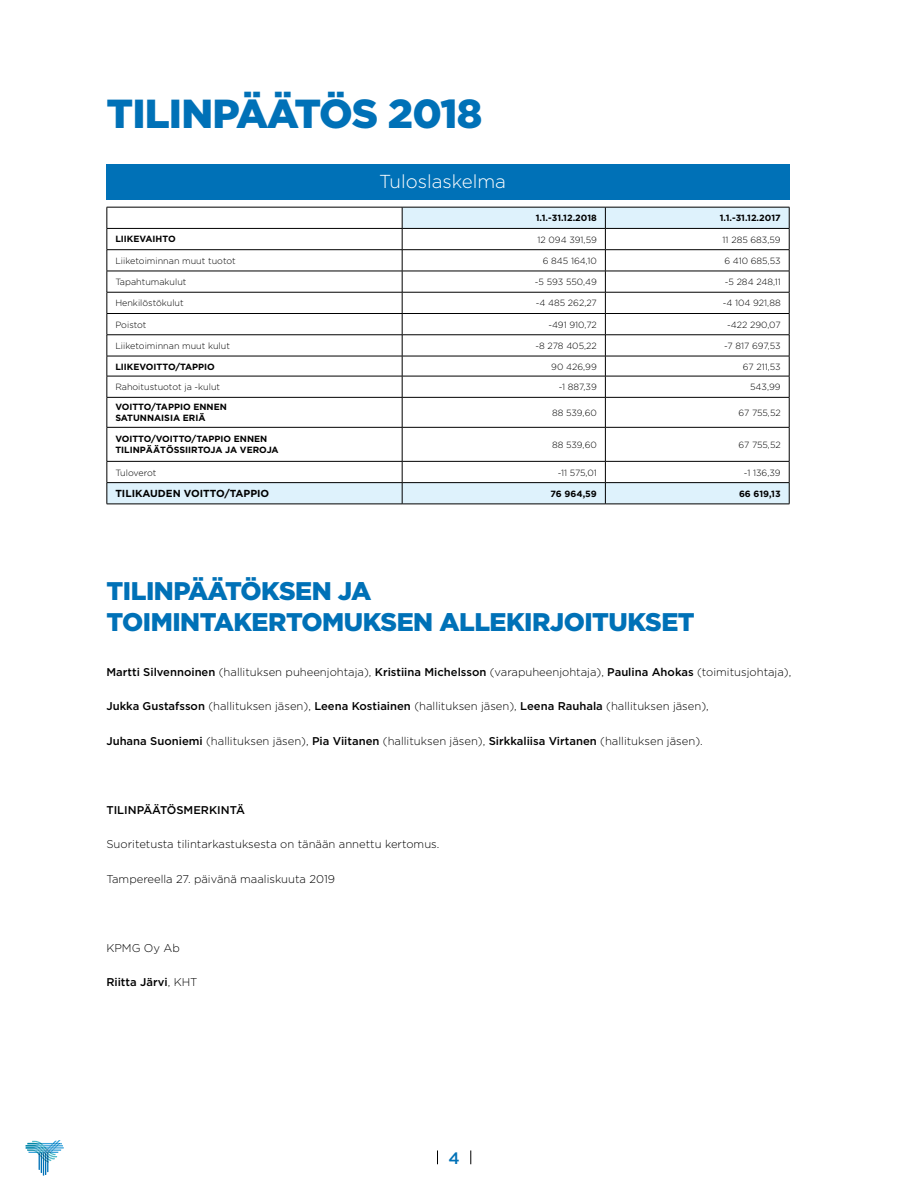
<style>
.page{position:relative;width:915px;height:1191px;background:#fff}
.page>*{position:absolute;margin:0;border:0;box-sizing:border-box;transform-origin:0 0}
.t1{font:900 40.5px "Gotham";letter-spacing:-.02em;color:#0071b7}
.t2{font:900 25.5px/30.6px "Gotham";letter-spacing:-.02em;color:#0071b7}
.t3{font:300 18.75px "Gotham";color:#fff}
.t4{font:500 16.5px "Gotham";color:#0071b7}
.t5{font:300 11.25px "Gotham";color:#000}
.t6{font:500 11.25px "Gotham";color:#000}
.t7{font:700 10.2px "Gotham";color:#000}
.t8{font:300 9px "Gotham";color:#000}
.t9{font:700 9px/10.5px "Gotham";color:#000}
.s1{font-weight:500}
.s2{font-weight:300}
</style>
<div class="page">
<svg style="left:470px;top:1150px;width:1px;height:14px"></svg>
<svg style="left:437px;top:1150px;width:1px;height:14px"></svg>
<svg style="left:26px;top:1140px;width:38px;height:35px"></svg>
<svg style="left:107px;top:208px;width:681px;height:295px"></svg>
<hr style="left:107px;top:207px;width:295px;height:1px;background:#000">
<hr style="left:402px;top:207px;width:203px;height:1px;background:#000">
<hr style="left:605px;top:207px;width:184px;height:1px;background:#000">
<hr style="left:107px;top:228px;width:295px;height:1px;background:#000">
<hr style="left:402px;top:228px;width:203px;height:1px;background:#000">
<hr style="left:605px;top:228px;width:184px;height:1px;background:#000">
<hr style="left:107px;top:292px;width:295px;height:1px;background:#000">
<hr style="left:402px;top:292px;width:203px;height:1px;background:#000">
<hr style="left:605px;top:292px;width:184px;height:1px;background:#000">
<hr style="left:107px;top:313px;width:295px;height:1px;background:#000">
<hr style="left:402px;top:313px;width:203px;height:1px;background:#000">
<hr style="left:605px;top:313px;width:184px;height:1px;background:#000">
<hr style="left:107px;top:334px;width:295px;height:1px;background:#000">
<hr style="left:402px;top:334px;width:203px;height:1px;background:#000">
<hr style="left:605px;top:334px;width:184px;height:1px;background:#000">
<hr style="left:107px;top:376px;width:295px;height:1px;background:#000">
<hr style="left:402px;top:376px;width:203px;height:1px;background:#000">
<hr style="left:605px;top:376px;width:184px;height:1px;background:#000">
<hr style="left:106px;top:397px;width:1px;height:30px;background:#000">
<hr style="left:402px;top:397px;width:1px;height:30px;background:#000">
<hr style="left:605px;top:397px;width:1px;height:30px;background:#000">
<hr style="left:788px;top:397px;width:1px;height:30px;background:#000">
<hr style="left:106px;top:427px;width:1px;height:34px;background:#000">
<hr style="left:402px;top:427px;width:1px;height:34px;background:#000">
<hr style="left:605px;top:427px;width:1px;height:34px;background:#000">
<hr style="left:788px;top:427px;width:1px;height:34px;background:#000">
<hr style="left:107px;top:461px;width:295px;height:1px;background:#000">
<hr style="left:402px;top:461px;width:203px;height:1px;background:#000">
<hr style="left:605px;top:461px;width:184px;height:1px;background:#000">
<svg style="left:106px;top:461px;width:1px;height:42px"></svg>
<svg style="left:402px;top:461px;width:1px;height:42px"></svg>
<svg style="left:605px;top:461px;width:1px;height:42px"></svg>
<svg style="left:788px;top:461px;width:1px;height:42px"></svg>
<hr style="left:107px;top:503px;width:295px;height:1px;background:#000">
<hr style="left:402px;top:503px;width:203px;height:1px;background:#000">
<hr style="left:605px;top:503px;width:184px;height:1px;background:#000">
<hr style="left:107px;top:249px;width:295px;height:1px;background:#000">
<hr style="left:402px;top:249px;width:203px;height:1px;background:#000">
<hr style="left:605px;top:249px;width:184px;height:1px;background:#000">
<hr style="left:107px;top:271px;width:295px;height:1px;background:#000">
<svg style="left:106px;top:207px;width:1px;height:190px"></svg>
<hr style="left:402px;top:271px;width:203px;height:1px;background:#000">
<hr style="left:605px;top:271px;width:184px;height:1px;background:#000">
<hr style="left:107px;top:356px;width:295px;height:1px;background:#000">
<hr style="left:402px;top:356px;width:203px;height:1px;background:#000">
<hr style="left:605px;top:356px;width:184px;height:1px;background:#000">
<hr style="left:107px;top:397px;width:295px;height:1px;background:#000">
<hr style="left:402px;top:397px;width:203px;height:1px;background:#000">
<hr style="left:605px;top:397px;width:184px;height:1px;background:#000">
<hr style="left:107px;top:427px;width:295px;height:1px;background:#000">
<hr style="left:402px;top:427px;width:203px;height:1px;background:#000">
<hr style="left:605px;top:427px;width:184px;height:1px;background:#000">
<hr style="left:107px;top:482px;width:295px;height:1px;background:#000">
<hr style="left:402px;top:482px;width:203px;height:1px;background:#000">
<hr style="left:605px;top:482px;width:184px;height:1px;background:#000">
<svg style="left:402px;top:207px;width:1px;height:190px"></svg>
<svg style="left:605px;top:207px;width:1px;height:190px"></svg>
<svg style="left:788px;top:207px;width:1px;height:190px"></svg>
<div style="left:107px;top:164px;width:682px;height:35px;background:#0071b7"></div>
<h1 class="t1" style="left:106px;top:86px;width:377px">TILINPÄÄTÖS 2018</h1>
<h3 class="t3" style="left:379px;top:169px;width:128px">Tuloslaskelma</h3>
<p class="t9" style="left:535px;top:212px;width:62px">1.1.-31.12.2018</p>
<p class="t9" style="left:719px;top:212px;width:62px">1.1.-31.12.2017</p>
<p class="t9" style="left:115px;top:234px;width:62px">LIIKEVAIHTO</p>
<p class="t8" style="left:537px;top:234px;width:61px">12 094 391,59</p>
<p class="t8" style="left:722px;top:234px;width:60px">11 285 683,59</p>
<p class="t8" style="left:115px;top:255px;width:122px">Liiketoiminnan muut tuotot</p>
<p class="t8" style="left:542px;top:255px;width:56px">6 845 164,10</p>
<p class="t8" style="left:724px;top:255px;width:58px">6 410 685,53</p>
<p class="t8" style="left:115px;top:276px;width:73px">Tapahtumakulut</p>
<p class="t8" style="left:534px;top:276px;width:63px">-5 593 550,49</p>
<p class="t8" style="left:724px;top:276px;width:57px">-5 284 248,11</p>
<p class="t8" style="left:115px;top:297px;width:70px">Henkilöstökulut</p>
<p class="t8" style="left:535px;top:297px;width:63px">-4 485 262,27</p>
<p class="t8" style="left:722px;top:297px;width:59px">-4 104 921,88</p>
<p class="t8" style="left:115px;top:319px;width:33px">Poistot</p>
<p class="t8" style="left:548px;top:319px;width:50px">-491 910,72</p>
<p class="t8" style="left:726px;top:319px;width:55px">-422 290,07</p>
<p class="t8" style="left:115px;top:340px;width:116px">Liiketoiminnan muut kulut</p>
<p class="t8" style="left:535px;top:340px;width:63px">-8 278 405,22</p>
<p class="t8" style="left:723px;top:340px;width:58px">-7 817 697,53</p>
<p class="t9" style="left:115px;top:361px;width:101px">LIIKEVOITTO/TAPPIO</p>
<p class="t8" style="left:551px;top:361px;width:47px">90 426,99</p>
<p class="t8" style="left:742px;top:361px;width:39px">67 211,53</p>
<p class="t8" style="left:115px;top:381px;width:106px">Rahoitustuotot ja -kulut</p>
<p class="t8" style="left:558px;top:381px;width:40px">-1 887,39</p>
<p class="t8" style="left:749px;top:381px;width:32px">543,99</p>
<p class="t9" style="left:115px;top:402px;width:113px">VOITTO/TAPPIO ENNEN<br>SATUNNAISIA ERIÄ</p>
<p class="t8" style="left:552px;top:407px;width:46px">88 539,60</p>
<p class="t8" style="left:738px;top:407px;width:44px">67 755,52</p>
<p class="t9" style="left:115px;top:434px;width:165px">VOITTO/VOITTO/TAPPIO ENNEN<br>TILINPÄÄTÖSSIIRTOJA JA VEROJA</p>
<p class="t8" style="left:552px;top:439px;width:46px">88 539,60</p>
<p class="t8" style="left:738px;top:439px;width:44px">67 755,52</p>
<p class="t8" style="left:115px;top:467px;width:43px">Tuloverot</p>
<p class="t8" style="left:557px;top:467px;width:41px">-11 575,01</p>
<p class="t8" style="left:743px;top:467px;width:38px">-1 136,39</p>
<p class="t7" style="left:115px;top:487px;width:155px">TILIKAUDEN VOITTO/TAPPIO</p>
<p class="t9" style="left:550px;top:488px;width:48px">76 964,59</p>
<p class="t9" style="left:738px;top:488px;width:43px">66 619,13</p>
<h2 class="t2" style="left:107px;top:576px;width:589px">TILINPÄÄTÖKSEN JA<br>TOIMINTAKERTOMUKSEN ALLEKIRJOITUKSET</h2>
<p class="t5" style="left:106px;top:664px;width:686px"><span class="s1">Martti Silvennoinen</span> (hallituksen puheenjohtaja), <span class="s1">Kristiina Michelsson</span> (varapuheenjohtaja), <span class="s1">Paulina Ahokas</span> (toimitusjohtaja),</p>
<p class="t5" style="left:106px;top:699px;width:603px"><span class="s1">Jukka Gustafsson</span> (hallituksen jäsen), <span class="s1">Leena Kostiainen</span> (hallituksen jäsen), <span class="s1">Leena Rauhala</span> (hallituksen jäsen),</p>
<p class="t5" style="left:106px;top:733px;width:597px"><span class="s1">Juhana Suoniemi</span> (hallituksen jäsen), <span class="s1">Pia Viitanen</span> (hallituksen jäsen), <span class="s1">Sirkkaliisa Virtanen</span> (hallituksen jäsen).</p>
<p class="t6" style="left:106px;top:802px;width:140px">TILINPÄÄTÖSMERKINTÄ</p>
<p class="t5" style="left:106px;top:837px;width:334px">Suoritetusta tilintarkastuksesta on tänään annettu kertomus.</p>
<p class="t5" style="left:106px;top:871px;width:230px">Tampereella 27. päivänä maaliskuuta 2019</p>
<p class="t5" style="left:106px;top:940px;width:75px">KPMG Oy Ab</p>
<p class="t6" style="left:106px;top:974px;width:93px">Riitta Järvi<span class="s2">, KHT</span></p>
<h3 class="t4" style="left:448px;top:1147px;width:13px">4</h3>
</div>
